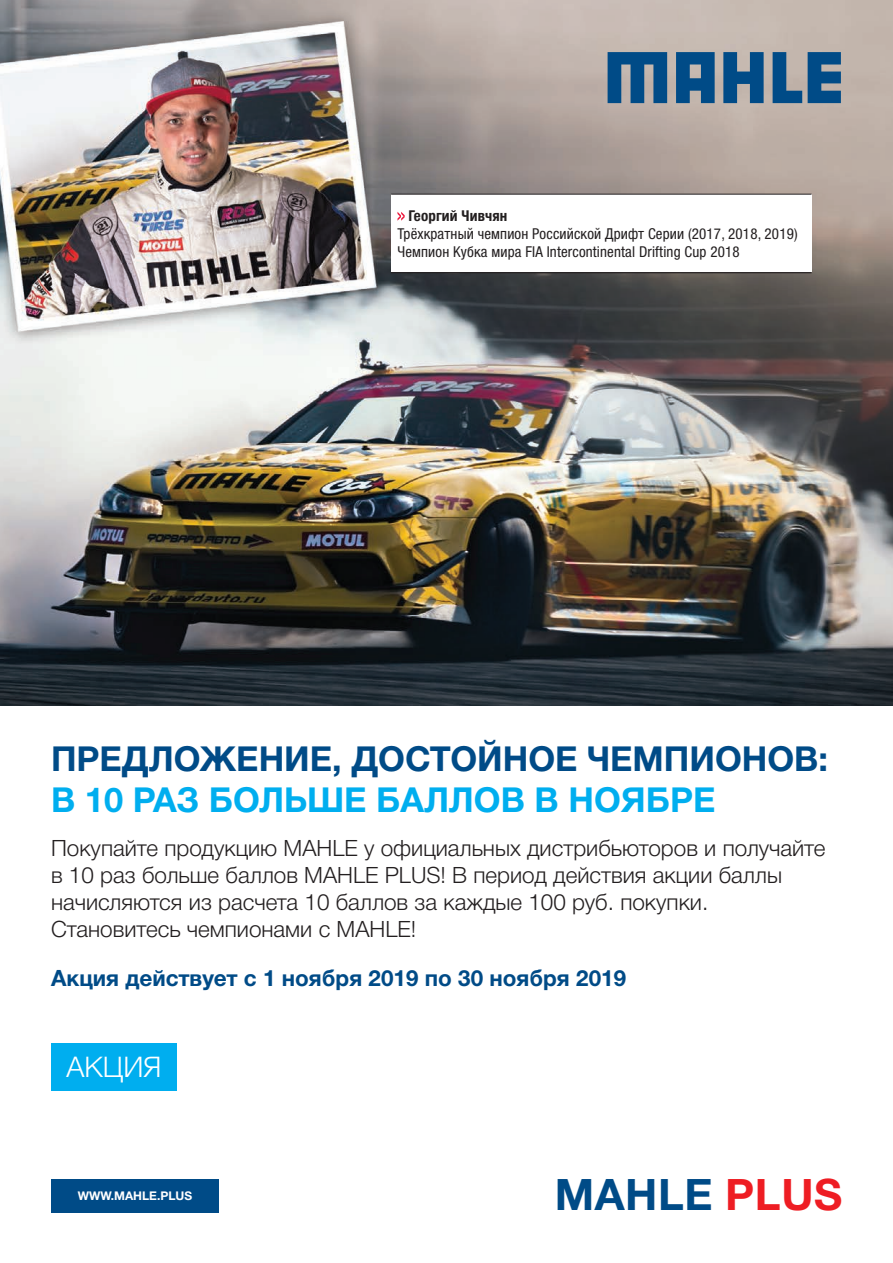
<style>
.page{position:relative;width:893px;height:1263px;background:#fff}
.page>*{position:absolute;margin:0;border:0;box-sizing:border-box;transform-origin:0 0}
.t1{font:700 43.5px "Helvetica Neue Cyr";letter-spacing:.015em;color:#004b87}
.t2{font:700 34.5px "Helvetica Neue Cyr";color:#004b87}
.t3{font:700 34.5px "Helvetica Neue Cyr";color:#00aeef}
.t4{font:300 28.5px "Helvetica Neue Cyr";color:#fff}
.t5{font:300 22.5px/27px "Helvetica Neue Cyr";color:#231f20}
.t6{font:700 22.5px "Helvetica Neue Cyr";color:#004b87}
.t7{font:condensed 15px/18px "Helvetica Neue LTW1 G";letter-spacing:.01em;color:#231f20}
.t8{font:700 condensed 15px "Helvetica Neue LTW1 G";letter-spacing:.01em;color:#231f20}
.t9{font:700 12px "Helvetica Neue Cyr";color:#fff}
.s1{color:#ee1d23}
</style>
<div class="page">
<div style="left:51px;top:1179px;width:168px;height:33px;background:#004b87"></div>
<img style="left:0;top:0;width:893px;height:706px">
<div style="left:51px;top:1043px;width:126px;height:48px;background:#00aeef"></div>
<div style="left:391px;top:195px;width:420px;height:77px;background:#fff"></div>
<svg style="left:397px;top:212px;width:8px;height:9px"></svg>
<hr style="left:391px;top:272px;width:420px;height:1px;background:#231f20">
<hr style="left:391px;top:194px;width:420px;height:1px;background:#231f20">
<svg style="left:608px;top:52px;width:59px;height:51px;background:#2d638f"></svg>
<svg style="left:723px;top:52px;width:41px;height:51px;background:#326691"></svg>
<svg style="left:773px;top:52px;width:29px;height:51px"></svg>
<svg style="left:808px;top:52px;width:33px;height:51px;background:#205c8d"></svg>
<svg style="left:676px;top:52px;width:39px;height:51px;background:#1f5c8d"></svg>
<p class="t8" style="left:409px;top:206px;width:100px">Георгий Чивчян</p>
<p class="t7" style="left:397px;top:225px;width:402px">Трёхкратный чемпион Российской Дрифт Серии (2017, 2018, 2019)<br>Чемпион Кубка мира FIA Intercontinental Drifting Cup 2018</p>
<h2 class="t2" style="left:51px;top:740px;width:779px">ПРЕДЛОЖЕНИЕ, ДОСТОЙНОЕ ЧЕМПИОНОВ:</h2>
<h2 class="t3" style="left:51px;top:781px;width:666px">В 10 РАЗ БОЛЬШЕ БАЛЛОВ В НОЯБРЕ</h2>
<p class="t5" style="left:51px;top:835px;width:776px">Покупайте продукцию MAHLE у официальных дистрибьюторов и получайте в 10 раз больше баллов MAHLE PLUS! В период действия акции баллы начисляются из расчета 10 баллов за каждые 100 руб. покупки.<br>Становитесь чемпионами с MAHLE!</p>
<p class="t6" style="left:51px;top:965px;width:577px">Акция действует с 1 ноября 2019 по 30 ноября 2019</p>
<p class="t4" style="left:66px;top:1051px;width:97px">АКЦИЯ</p>
<p class="t9" style="left:78px;top:1189px;width:116px">WWW.MAHLE.PLUS</p>
<h1 class="t1" style="left:555px;top:1171px;width:289px">MAHLE <span class="s1">PLUS</span></h1>
</div>
